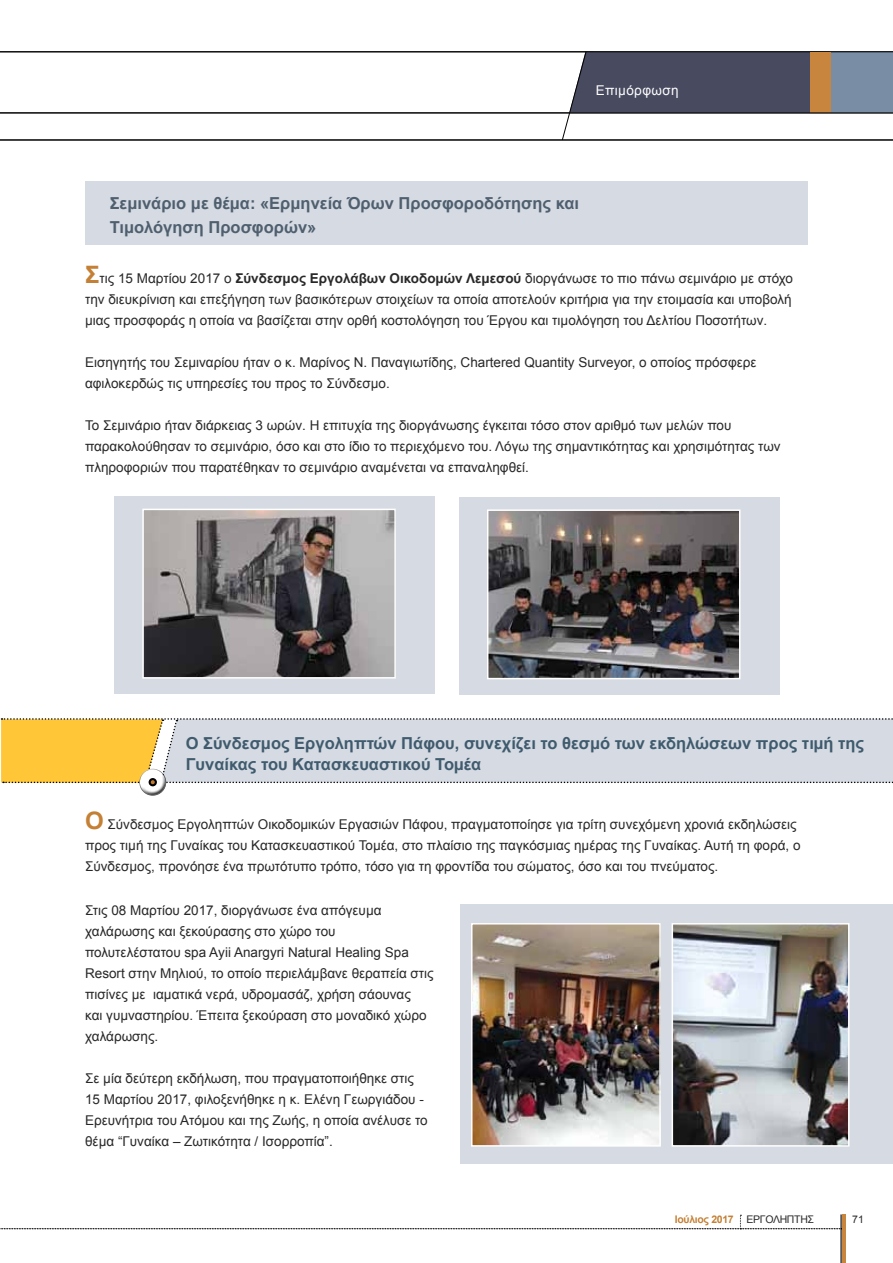
<style>
.page{position:relative;width:893px;height:1263px;background:#fff}
.page>*{position:absolute;margin:0;border:0;box-sizing:border-box;transform-origin:0 0}
.t1{font:700 16.5px/21px "Arial";color:#3f5b6d}
.t2{font:700 16.5px/24px "Arial";color:#4f5f6e}
.t3{font:13.5px/21px "Arial";color:#292829}
.t4{font:13.5px "Arial";letter-spacing:.03em;color:#fff}
.t5{font:700 10.5px "Arial";letter-spacing:-.03em;color:#c48035}
.t6{font:10.5px "Arial";color:#292829}
.s1{font-weight:700;font-size:24px;color:#c48035}
.s2{font-weight:700}
.s3{font-weight:400;color:#292829}
</style>
<div class="page">
<svg style="left:561px;top:52px;width:332px;height:88px"></svg>
<hr style="left:0;top:51px;width:893px;height:1px;background:#000">
<hr style="left:0;top:140px;width:893px;height:1px;background:#000">
<svg style="left:0;top:1215px;width:840px;height:14px"></svg>
<hr style="left:840px;top:1214px;width:2px;height:49px;background:#000">
<hr style="left:842px;top:1214px;width:3px;height:49px;background:#c8853d">
<div style="left:810px;top:52px;width:20px;height:61px;background:#c8853d"></div>
<hr style="left:0;top:113px;width:893px;height:1px;background:#000">
<div style="left:85px;top:182px;width:723px;height:63px;background:#d5dae3"></div>
<div style="left:114px;top:496px;width:321px;height:197px;background:#d5dae3"></div>
<div style="left:459px;top:497px;width:321px;height:197px;background:#d5dae3"></div>
<img style="left:145px;top:512px;width:248px;height:163px">
<div style="left:142px;top:509px;width:254px;height:169px;border:2px solid #fff"></div>
<img style="left:490px;top:512px;width:247px;height:164px">
<div style="left:487px;top:509px;width:253px;height:170px;border:2px solid #fff"></div>
<div style="left:460px;top:904px;width:433px;height:260px;background:#d5dae3"></div>
<svg style="left:1px;top:718px;width:892px;height:78px"></svg>
<img style="left:675px;top:926px;width:171px;height:217px">
<div style="left:672px;top:923px;width:177px;height:223px;border:2px solid #fff"></div>
<img style="left:474px;top:926px;width:184px;height:217px">
<div style="left:471px;top:923px;width:190px;height:223px;border:2px solid #fff"></div>
<p class="t4" style="left:596px;top:81px;width:85px">Επιμόρφωση</p>
<p class="t2" style="left:110px;top:191px;width:471px">Σεμινάριο με θέμα: «Ερμηνεία Όρων Προσφοροδότησης και<br>Τιμολόγηση Προσφορών»</p>
<p class="t3" style="left:85px;top:268px;width:709px;text-align:justify"><span class="s1">Σ</span>τις 15 Μαρτίου 2017 ο <span class="s2">Σύνδεσμος Εργολάβων Οικοδομών Λεμεσού</span> διοργάνωσε το πιο πάνω σεμινάριο με στόχο την διευκρίνιση και επεξήγηση των βασικότερων στοιχείων τα οποία αποτελούν κριτήρια για την ετοιμασία και υποβολή μιας προσφοράς η οποία να βασίζεται στην ορθή κοστολόγηση του Έργου και τιμολόγηση του Δελτίου Ποσοτήτων.</p>
<p class="t3" style="left:85px;top:352px;width:673px">Εισηγητής του Σεμιναρίου ήταν ο κ. Μαρίνος Ν. Παναγιωτίδης, Chartered Quantity Surveyor, ο οποίος πρόσφερε αφιλοκερδώς τις υπηρεσίες του προς το Σύνδεσμο.</p>
<p class="t3" style="left:85px;top:415px;width:697px">Το Σεμινάριο ήταν διάρκειας 3 ωρών. Η επιτυχία της διοργάνωσης έγκειται τόσο στον αριθμό των μελών που παρακολούθησαν το σεμινάριο, όσο και στο ίδιο το περιεχόμενο του. Λόγω της σημαντικότητας και χρησιμότητας των πληροφοριών που παρατέθηκαν το σεμινάριο αναμένεται να επαναληφθεί.</p>
<p class="t1" style="left:186px;top:733px;width:680px">Ο Σύνδεσμος Εργοληπτών Πάφου, συνεχίζει το θεσμό των εκδηλώσεων προς τιµή της<br>Γυναίκας του Κατασκευαστικού Τοµέα</p>
<p class="t3" style="left:85px;top:814px;width:717px"><span class="s1">Ο</span> Σύνδεσμος Εργοληπτών Οικοδομικών Εργασιών Πάφου, πραγματοποίησε για τρίτη συνεχόμενη χρονιά εκδηλώσεις προς τιμή της Γυναίκας του Κατασκευαστικού Τομέα, στο πλαίσιο της παγκόσμιας ημέρας της Γυναίκας. Αυτή τη φορά, ο<br>Σύνδεσμος, προνόησε ένα πρωτότυπο τρόπο, τόσο για τη φροντίδα του σώματος, όσο και του πνεύματος.</p>
<p class="t3" style="left:85px;top:900px;width:350px">Στις 08 Μαρτίου 2017, διοργάνωσε ένα απόγευμα χαλάρωσης και ξεκούρασης στο χώρο του πολυτελέστατου spa Αyii Anargyri Natural Healing Spa Resort στην Μηλιού, το οποίο περιελάμβανε θεραπεία στις πισίνες με ιαματικά νερά, υδρομασάζ, χρήση σάουνας<br>και γυμναστηρίου. Έπειτα ξεκούραση στο μοναδικό χώρο χαλάρωσης.</p>
<p class="t3" style="left:85px;top:1068px;width:344px">Σε μία δεύτερη εκδήλωση, που πραγματοποιήθηκε στις 15 Μαρτίου 2017, φιλοξενήθηκε η κ. Ελένη Γεωργιάδου - Ερευνήτρια του Ατόμου και της Ζωής, η οποία ανέλυσε το θέμα “Γυναίκα – Ζωτικότητα / Ισορροπία”.</p>
<p class="t5" style="left:675px;top:1213px;width:141px">Ιούλιος 2017 <span class="s3">ΕΡΓΟΛΗΠΤΗΣ</span></p>
<p class="t6" style="left:852px;top:1213px;width:13px">71</p>
</div>
